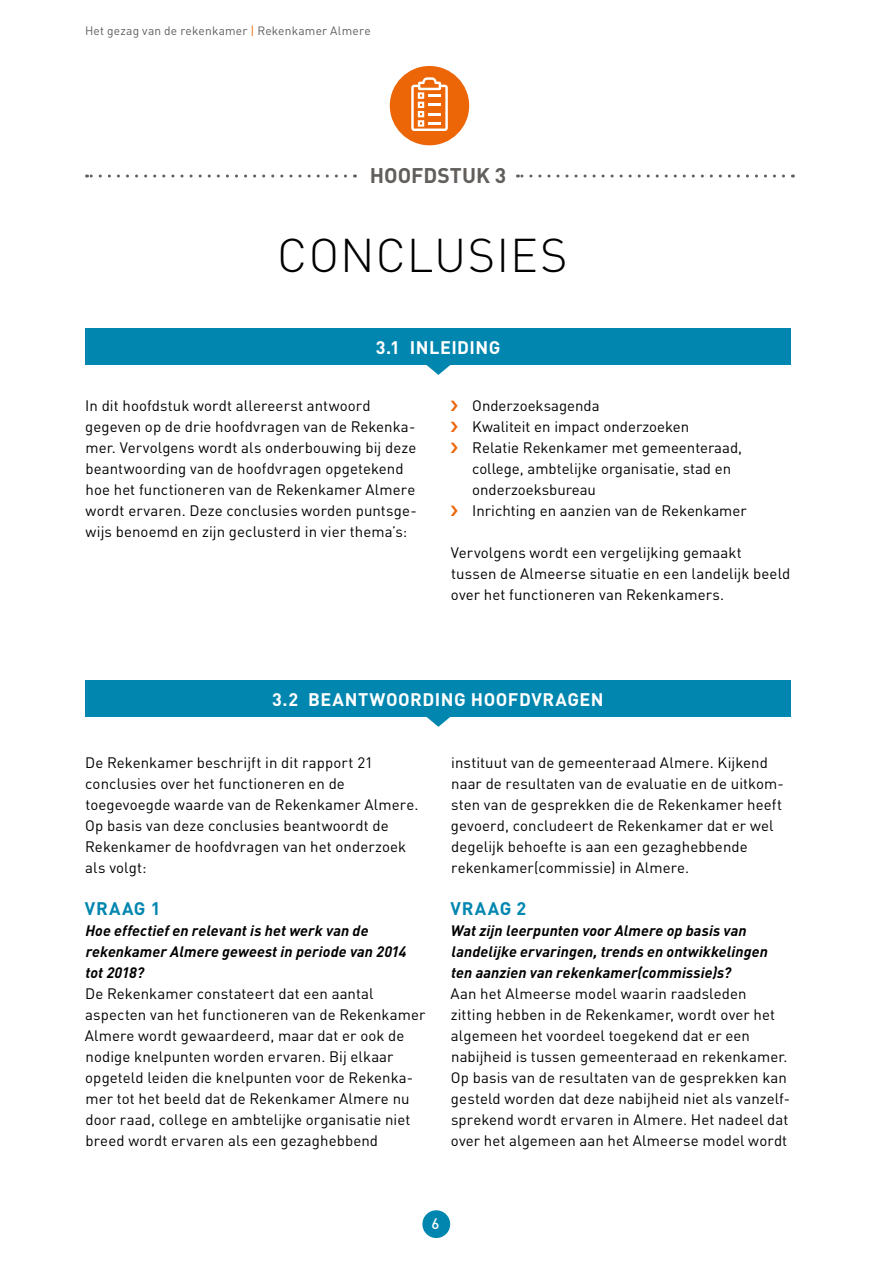
<style>
.page{position:relative;width:893px;height:1263px;background:#fff}
.page>*{position:absolute;margin:0;border:0;box-sizing:border-box;transform-origin:0 0}
.t1{font:300 46.65px "DIN";letter-spacing:.025em;color:#000}
.t2{font:700 21px "DIN";color:#615e5c}
.t3{font:700 18px "DIN";letter-spacing:.03em;color:#fff}
.t4{font:700 18px "DIN";letter-spacing:.055em;color:#0086af}
.t5{font:15px/21px "DIN";letter-spacing:.005em;color:#000}
.t6{font:italic 700 15px/21px "DIN";letter-spacing:.005em;color:#000}
.t7{font:500 15px "DIN";color:#fff}
.t8{font:12px "DIN";letter-spacing:.015em;color:#615e5c}
.s1{color:#ec6608}
</style>
<div class="page">
<div style="left:422px;top:1210px;width:28px;height:28px;background:#0086af;border-radius:50%"></div>
<div style="left:85px;top:328px;width:706px;height:37px;background:#0086af"></div>
<div style="left:85px;top:680px;width:706px;height:36px;background:#0086af"></div>
<svg style="left:426px;top:365px;width:25px;height:10px"></svg>
<svg style="left:423px;top:716px;width:31px;height:11px"></svg>
<div style="left:390px;top:66px;width:79px;height:79px;background:#ec6608;border-radius:50%"></div>
<svg style="left:87px;top:174px;width:258px;height:3px"></svg>
<svg style="left:517px;top:174px;width:266px;height:3px"></svg>
<svg style="left:411px;top:77px;width:37px;height:54px"></svg>
<p class="t8" style="left:85px;top:24px;width:287px">Het gezag van de rekenkamer <span class="s1">|</span> Rekenkamer Almere</p>
<h2 class="t2" style="left:370px;top:161px;width:138px">HOOFDSTUK 3</h2>
<h1 class="t1" style="left:277px;top:227px;width:292px">CONCLUSIES</h1>
<p class="t3" style="left:376px;top:335px;width:126px">3.1 INLEIDING</p>
<p class="t5" style="left:85px;top:395px;width:333px">In dit hoofdstuk wordt allereerst antwoord gegeven op de drie hoofdvragen van de Rekenka&shy;mer. Vervolgens wordt als onderbouwing bij deze beantwoording van de hoofdvragen opgetekend hoe het functioneren van de Rekenkamer Almere wordt ervaren. Deze conclusies worden puntsge&shy;wijs benoemd en zijn geclusterd in vier thema’s:</p>
<p class="t5" style="left:472px;top:395px;width:276px">Onderzoeksagenda<br>Kwaliteit en impact onderzoeken<br>Relatie Rekenkamer met gemeenteraad, college, ambtelijke organisatie, stad en onderzoeksbureau<br>Inrichting en aanzien van de Rekenkamer</p>
<p class="t5" style="left:451px;top:542px;width:341px">Vervolgens wordt een vergelijking gemaakt tussen de Almeerse situatie en een landelijk beeld over het functioneren van Rekenkamers.</p>
<p class="t3" style="left:272px;top:687px;width:333px">3.2 BEANTWOORDING HOOFDVRAGEN</p>
<p class="t5" style="left:85px;top:752px;width:335px">De Rekenkamer beschrijft in dit rapport 21 conclusies over het functioneren en de toegevoegde waarde van de Rekenkamer Almere.<br>Op basis van deze conclusies beantwoordt de Rekenkamer de hoofdvragen van het onderzoek als volgt:</p>
<p class="t4" style="left:85px;top:896px;width:77px">VRAAG 1</p>
<p class="t6" style="left:85px;top:919px;width:323px">Hoe effectief en relevant is het werk van de rekenkamer Almere geweest in periode van 2014 tot 2018?</p>
<p class="t5" style="left:85px;top:983px;width:342px">De Rekenkamer constateert dat een aantal aspecten van het functioneren van de Rekenkamer Almere wordt gewaardeerd, maar dat er ook de nodige knelpunten worden ervaren. Bij elkaar opgeteld leiden die knelpunten voor de Rekenka&shy;mer tot het beeld dat de Rekenkamer Almere nu door raad, college en ambtelijke organisatie niet breed wordt ervaren als een gezaghebbend</p>
<p class="t5" style="left:451px;top:752px;width:335px">instituut van de gemeenteraad Almere. Kijkend naar de resultaten van de evaluatie en de uitkom&shy;sten van de gesprekken die de Rekenkamer heeft gevoerd, concludeert de Rekenkamer dat er wel degelijk behoefte is aan een gezaghebbende rekenkamer(commissie) in Almere.</p>
<p class="t4" style="left:451px;top:896px;width:77px">VRAAG 2</p>
<p class="t6" style="left:451px;top:919px;width:319px">Wat zijn leerpunten voor Almere op basis van landelijke ervaringen, trends en ontwikkelingen ten aanzien van rekenkamer(commissie)s?</p>
<p class="t5" style="left:450px;top:983px;width:341px">Aan het Almeerse model waarin raadsleden zitting hebben in de Rekenkamer, wordt over het algemeen het voordeel toegekend dat er een nabijheid is tussen gemeenteraad en rekenkamer.<br>Op basis van de resultaten van de gesprekken kan gesteld worden dat deze nabijheid niet als vanzelf&shy;sprekend wordt ervaren in Almere. Het nadeel dat over het algemeen aan het Almeerse model wordt</p>
<p class="t7" style="left:432px;top:1214px;width:9px">6</p>
</div>
